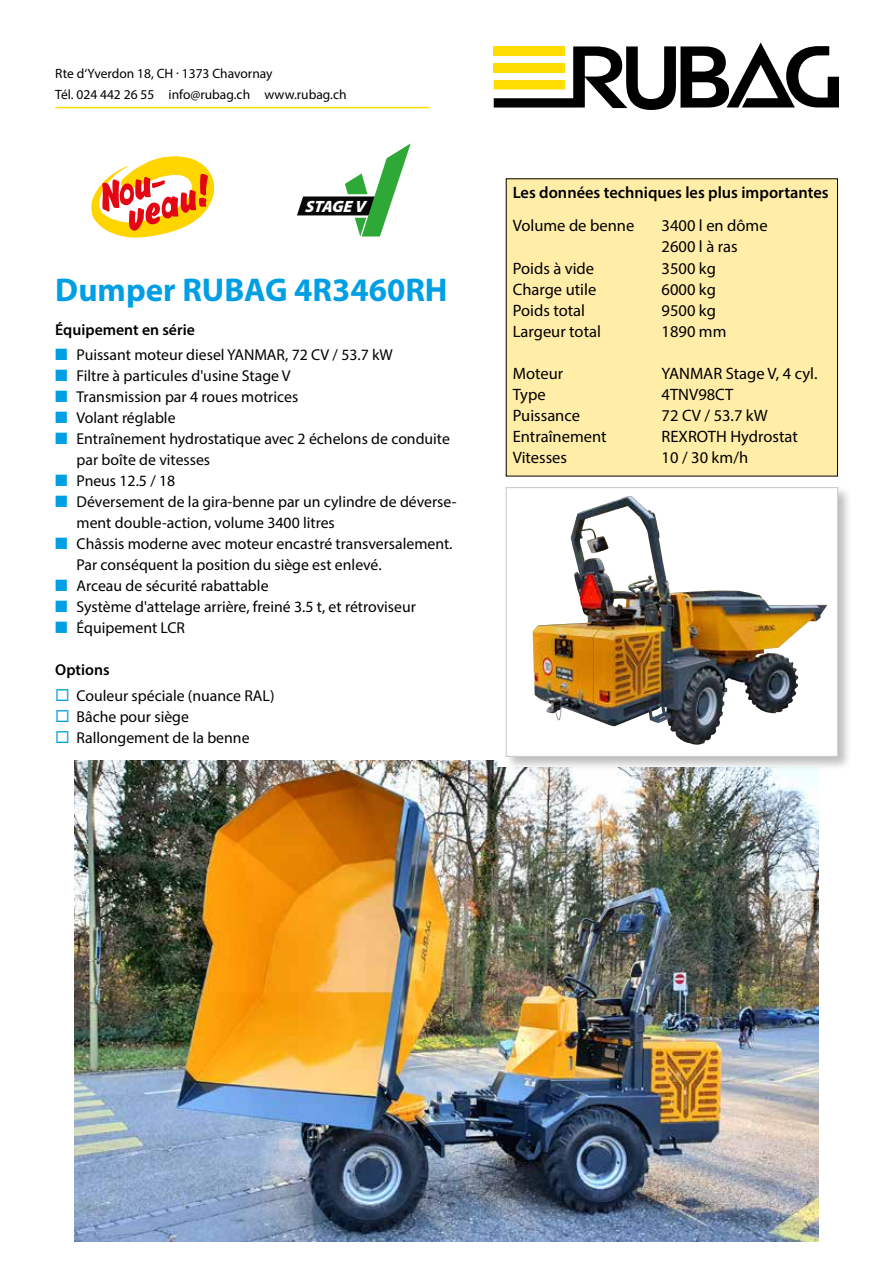
<style>
.page{position:relative;width:893px;height:1263px;background:#fff}
.page>*{position:absolute;margin:0;border:0;box-sizing:border-box;transform-origin:0 0}
.t1{font:700 33px "Myriad Pro";color:#009fe3}
.t2{font:16.5px/21px "Myriad Pro";color:#000}
.t3{font:600 16.5px "Myriad Pro";color:#000}
.t4{font:italic 900 16.35px "Myriad Pro";color:#fff}
.t5{font:15.75px/21px "Myriad Pro";color:#000}
.t6{font:600 15.75px "Myriad Pro";color:#000}
.t7{font:13.5px/21px "Myriad Pro";color:#000}
.s1{color:#009fe3}
</style>
<div class="page">
<svg style="left:494px;top:43px;width:345px;height:67px"></svg>
<div style="left:494px;top:46px;width:71px;height:10px;background:#fd0"></div>
<div style="left:494px;top:63px;width:71px;height:10px;background:#fd0"></div>
<img style="left:75px;top:761px;width:743px;height:481px">
<svg style="left:297px;top:143px;width:114px;height:93px"></svg>
<div style="left:499px;top:669px;width:363px;height:98px;background:#fff"></div>
<div style="left:504px;top:485px;width:348px;height:286px;background:#000;opacity:.26"></div>
<svg style="left:508px;top:489px;width:328px;height:265px"></svg>
<img style="left:533px;top:496px;width:194px;height:249px">
<div style="left:506px;top:487px;width:332px;height:269px;border:1px solid #c6c6c6"></div>
<hr style="left:55px;top:107px;width:374px;height:1px;background:#fd0">
<div style="left:506px;top:179px;width:331px;height:297px;background:#ffeda8"></div>
<svg style="left:91px;top:156px;width:124px;height:82px"></svg>
<p class="t7" style="left:55px;top:63px;width:293px">Rte d‘Yverdon 18, CH . 1373 Chavornay<br>Tél. 024 442 26 55 info@rubag.ch www.rubag.ch</p>
<p class="t4" style="left:305px;top:196px;width:62px">STAGE V</p>
<h1 class="t1" style="left:55px;top:269px;width:394px">Dumper RUBAG 4R3460RH</h1>
<p class="t6" style="left:55px;top:320px;width:141px">Équipement en série</p>
<p class="t5" style="left:55px;top:344px;width:339px"><span class="s1">■</span> Puissant moteur diesel YANMAR, 72 CV / 53.7 kW</p>
<p class="t5" style="left:55px;top:365px;width:237px"><span class="s1">■</span> Filtre à particules d'usine Stage V</p>
<p class="t5" style="left:55px;top:386px;width:244px"><span class="s1">■</span> Transmission par 4 roues motrices</p>
<p class="t5" style="left:55px;top:407px;width:122px"><span class="s1">■</span> Volant réglable</p>
<p class="t5" style="left:77px;top:428px;width:375px;text-indent:-21px"><span class="s1">■</span> Entraînement hydrostatique avec 2 échelons de conduite par boîte de vitesses</p>
<p class="t5" style="left:55px;top:470px;width:122px"><span class="s1">■</span> Pneus 12.5 / 18</p>
<p class="t5" style="left:77px;top:491px;width:382px;text-indent:-21px"><span class="s1">■</span> Déversement de la gira-benne par un cylindre de déverse&shy;ment double-action, volume 3400 litres</p>
<p class="t5" style="left:77px;top:533px;width:377px;text-indent:-21px"><span class="s1">■</span> Châssis moderne avec moteur encastré transversalement.<br>Par conséquent la position du siège est enlevé.</p>
<p class="t5" style="left:55px;top:575px;width:215px"><span class="s1">■</span> Arceau de sécurité rabattable</p>
<p class="t5" style="left:55px;top:596px;width:362px"><span class="s1">■</span> Système d'attelage arrière, freiné 3.5 t, et rétroviseur</p>
<p class="t5" style="left:55px;top:617px;width:131px"><span class="s1">■</span> Équipement LCR</p>
<p class="t6" style="left:55px;top:660px;width:56px">Options</p>
<p class="t5" style="left:77px;top:684px;width:199px">Couleur spéciale (nuance RAL)<br>Bâche pour siège<br>Rallongement de la benne</p>
<p class="t3" style="left:513px;top:182px;width:317px">Les données techniques les plus importantes</p>
<p class="t2" style="left:513px;top:215px;width:123px">Volume de benne</p>
<p class="t2" style="left:662px;top:215px;width:108px">3400 l en dôme<br>2600 l à ras</p>
<p class="t2" style="left:513px;top:257px;width:83px">Poids à vide</p>
<p class="t2" style="left:662px;top:257px;width:56px">3500 kg</p>
<p class="t2" style="left:513px;top:278px;width:85px">Charge utile</p>
<p class="t2" style="left:662px;top:278px;width:56px">6000 kg</p>
<p class="t2" style="left:513px;top:299px;width:74px">Poids total</p>
<p class="t2" style="left:662px;top:299px;width:56px">9500 kg</p>
<p class="t2" style="left:513px;top:320px;width:90px">Largeur total</p>
<p class="t2" style="left:662px;top:320px;width:66px">1890 mm</p>
<p class="t2" style="left:513px;top:362px;width:52px">Moteur</p>
<p class="t2" style="left:662px;top:362px;width:157px">YANMAR Stage V, 4 cyl.</p>
<p class="t2" style="left:513px;top:383px;width:34px">Type</p>
<p class="t2" style="left:662px;top:383px;width:73px">4TNV98CT</p>
<p class="t2" style="left:513px;top:404px;width:69px">Puissance</p>
<p class="t2" style="left:662px;top:404px;width:108px">72 CV / 53.7 kW</p>
<p class="t2" style="left:513px;top:425px;width:95px">Entraînement</p>
<p class="t2" style="left:662px;top:425px;width:138px">REXROTH Hydrostat</p>
<p class="t2" style="left:513px;top:446px;width:56px">Vitesses</p>
<p class="t2" style="left:662px;top:446px;width:88px">10 / 30 km/h</p>
</div>
